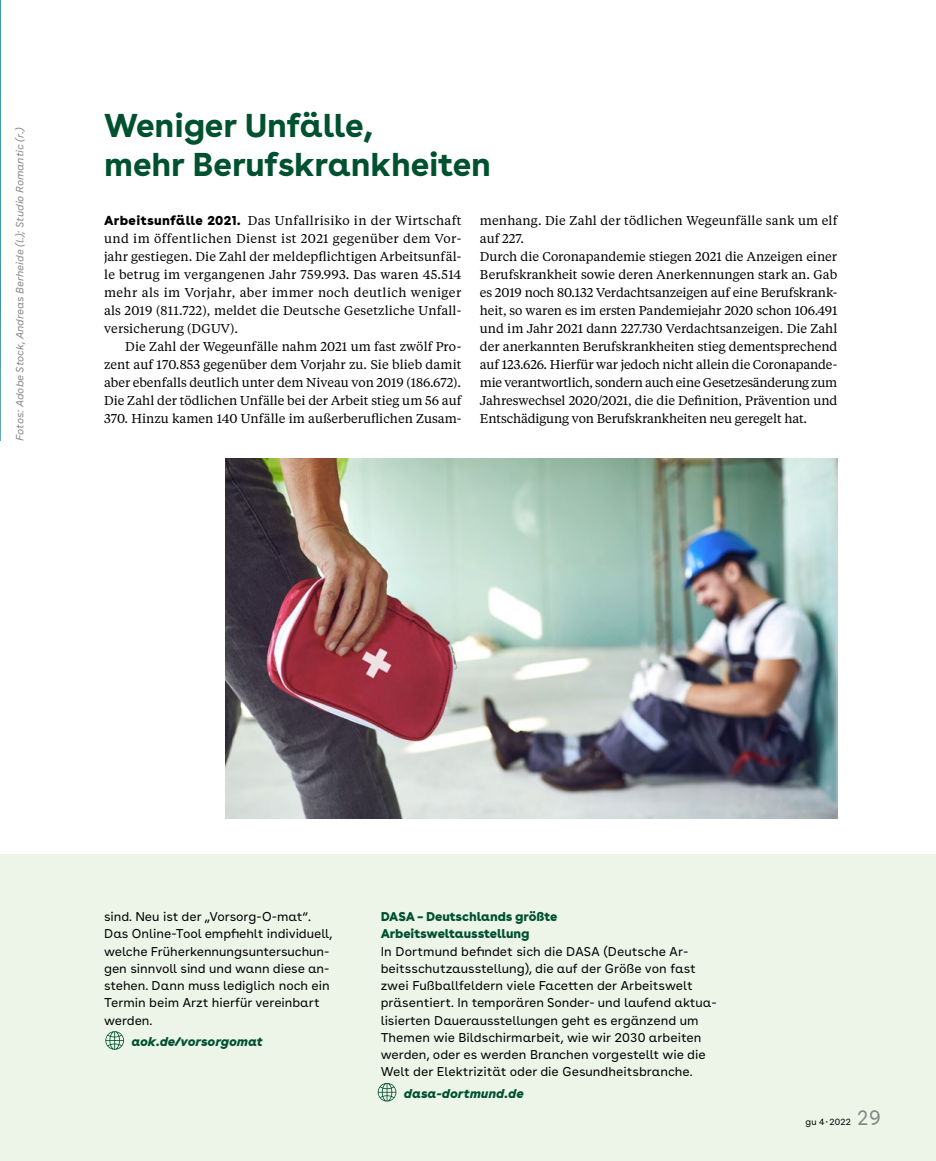
<style>
.page{position:relative;width:936px;height:1161px;background:#fff}
.page>*{position:absolute;margin:0;border:0;box-sizing:border-box;transform-origin:0 0}
.t1{font:700 33px/39px "AOK Buenos Aires";letter-spacing:-.005em;color:#005130}
.t2{font:21px "AOK Buenos Aires";color:#868786;scale:.9 1}
.t3{font:12.75px/18px "Tiempos Text Regular";letter-spacing:-.005em;color:#000;text-align:justify}
.t4{font:12.75px/17.2px "AOK Buenos Aires Text";letter-spacing:-.005em;color:#000}
.t5{font:900 12.75px/17.2px "Buenos Aires";letter-spacing:-.005em;color:#005130}
.t6{font:italic 900 12.75px "Buenos Aires";color:#005130}
.t7{font:italic 10.5px "AOK Buenos Aires Text";color:#868786}
.t8{font:9px "AOK Buenos Aires";letter-spacing:.02em;color:#000}
.s1{font-family:"Buenos Aires";font-weight:900;font-size:13.05px}
</style>
<div class="page">
<img style="left:0;top:0;width:1px;height:441px">
<div style="left:0;top:855px;width:935px;height:306px;background:#edf5e9"></div>
<svg style="left:105px;top:1031px;width:19px;height:19px"></svg>
<svg style="left:377px;top:1083px;width:19px;height:18px"></svg>
<img style="left:225px;top:459px;width:612px;height:360px">
<p class="t7" style="left:11px;top:441px;width:315px;rotate:-90deg">Fotos: Adobe Stock, Andreas Berheide (l.); Studio Romantic (r.)</p>
<h1 class="t1" style="left:104px;top:102px;width:389px">Weniger Unfälle,<br>mehr -Berufskrankheiten</h1>
<p class="t3" style="left:104px;top:211px;width:359px"><span class="s1">Arbeitsunfälle 2021.</span> Das Unfallrisiko in der Wirtschaft und im öffentlichen Dienst ist 2021 gegenüber dem Vor&shy;jahr gestiegen. Die Zahl der meldepflichtigen Arbeitsunfäl&shy;le betrug im vergangenen Jahr 759.993. Das waren 45.514 mehr als im Vorjahr, aber immer noch deutlich weniger als 2019 (811.722), meldet die Deutsche Gesetzliche Unfall&shy;versicherung (DGUV).</p>
<p class="t3" style="left:104px;top:337px;width:359px;text-indent:21px">Die Zahl der Wegeunfälle nahm 2021 um fast zwölf Pro&shy;zent auf 170.853 gegenüber dem Vorjahr zu. Sie blieb damit aber ebenfalls deutlich unter dem Niveau von 2019 (186.672).<br>Die Zahl der tödlichen Unfälle bei der Arbeit stieg um 56 auf 370. Hinzu kamen 140 Unfälle im außerberuflichen Zusam-</p>
<p class="t3" style="left:480px;top:211px;width:359px;text-align:left">menhang. Die Zahl der tödlichen Wegeunfälle sank um elf auf 227.<br>Durch die Coronapandemie stiegen 2021 die Anzeigen einer Berufskrankheit sowie deren Anerkennungen stark an. Gab es 2019 noch 80.132 Verdachtsanzeigen auf eine Berufskrank&shy;heit, so waren es im ersten Pandemiejahr 2020 schon 106.491 und im Jahr 2021 dann 227.730 Verdachtsanzeigen. Die Zahl der anerkannten Berufskrankheiten stieg dementsprechend auf 123.626. Hierfür war jedoch nicht allein die Coronapande&shy;mie verantwortlich, sondern auch eine Gesetzesänderung zum Jahreswechsel 2020/2021, die die Definition, Prävention und Entschädigung von Berufskrankheiten neu geregelt hat.</p>
<p class="t4" style="left:104px;top:907px;width:230px">sind. Neu ist der „Vorsorg-O-mat“.<br>Das Online-Tool empfiehlt individuell, welche Früherkennungsuntersuchun&shy;gen sinnvoll sind und wann diese an&shy;stehen. Dann muss lediglich noch ein Termin beim Arzt hierfür vereinbart werden.</p>
<p class="t6" style="left:131px;top:1031px;width:133px">aok.de/vorsorgomat</p>
<p class="t5" style="left:380px;top:906px;width:178px">DASA – Deutschlands größte<br>Arbeitsweltausstellung</p>
<p class="t4" style="left:380px;top:941px;width:337px">In Dortmund befindet sich die DASA (Deutsche Ar&shy;beitsschutzausstellung), die auf der Größe von fast zwei Fußballfeldern viele Facetten der Arbeitswelt präsentiert. In temporären Sonder- und laufend aktua&shy;lisierten Dauerausstellungen geht es ergänzend um Themen wie Bildschirmarbeit, wie wir 2030 arbeiten werden, oder es werden Branchen vorgestellt wie die Welt der Elektrizität oder die Gesundheitsbranche.</p>
<p class="t6" style="left:404px;top:1082px;width:121px">dasa-dortmund.de</p>
<p class="t8" style="left:805px;top:1114px;width:47px">gu 4 · 2022</p>
<h2 class="t2" style="left:857px;top:1100px;width:27px">29</h2>
</div>
